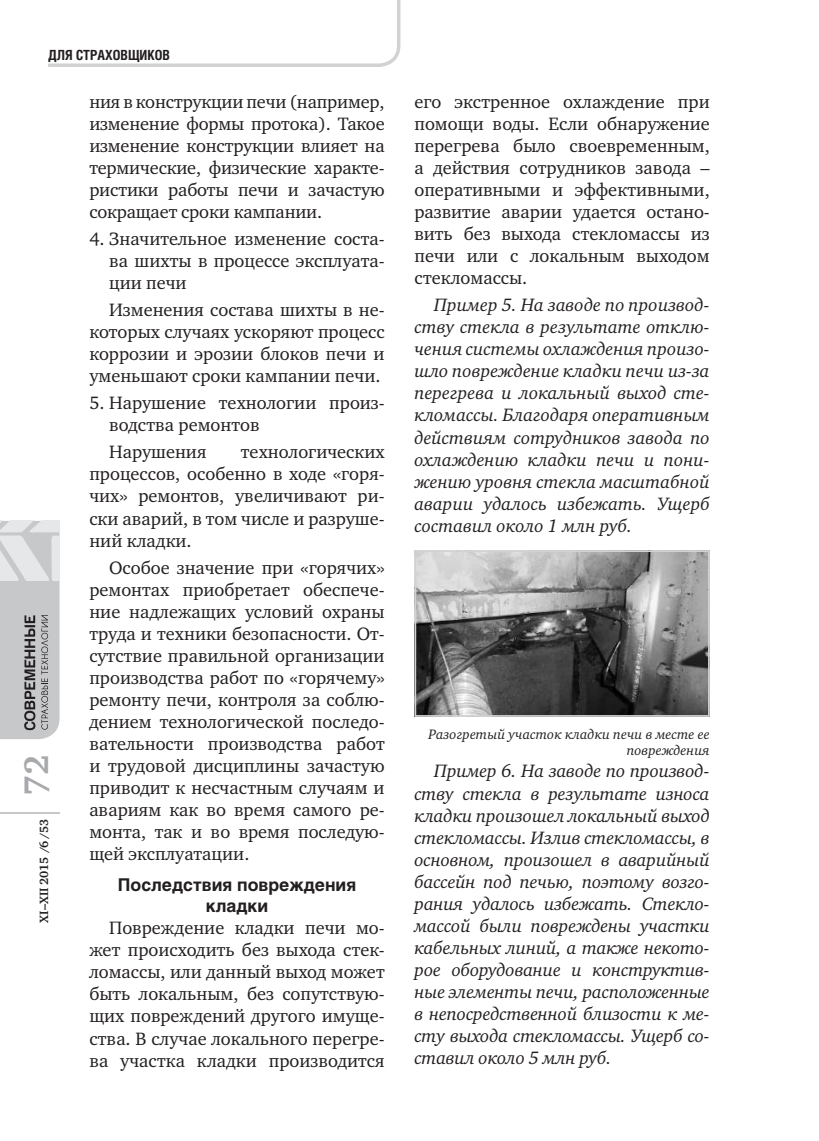
<style>
.page{position:relative;width:819px;height:1141px;background:#fff}
.page>*{position:absolute;margin:0;border:0;box-sizing:border-box;transform-origin:0 0}
.t1{font:700 35px "Charter ITC";color:#a8a9ad}
.t2{font:18.38px/22.1px "Charter ITC";color:#231f20;text-align:justify}
.t3{font:italic 18.38px/22.1px "Charter ITC";letter-spacing:-.005em;color:#231f20;text-align:justify}
.t4{font:700 17.5px/21px "Helios";color:#231f20;text-align:center}
.t5{font:italic 14px/16.8px "Charter ITC";color:#231f20;text-align:right}
.t6{font:700 14px "Helios Cond";color:#231f20}
.t7{font:700 12.25px "Charter ITC";letter-spacing:-.005em;color:#231f20}
</style>
<div class="page">
<hr style="left:0;top:812px;width:60px;height:2px;background:#c7c8ca">
<svg style="left:0;top:521px;width:60px;height:218px;background:#c2c3c5"></svg>
<svg style="left:48px;top:0;width:353px;height:67px"></svg>
<img style="left:417px;top:553px;width:289px;height:161px">
<div style="left:414px;top:550px;width:295px;height:167px;border:2px solid #d1d2d4"></div>
<p class="t6" style="left:48px;top:47px;width:123px">ДЛЯ СТРАХОВЩИКОВ</p>
<p class="t2" style="left:89px;top:90px;width:297px">ния в конструкции печи (например, изменение формы протока). Такое изменение конструкции влияет на термические, физические характе&shy;ристики работы печи и зачастую сокращает сроки кампании.</p>
<p class="t2" style="left:109px;top:228px;width:277px;text-indent:-20px">4. Значительное изменение соста&shy;ва шихты в процессе эксплуата&shy;ции печи</p>
<p class="t2" style="left:89px;top:299px;width:297px;text-indent:20px">Изменения состава шихты в не&shy;которых случаях ускоряют процесс коррозии и эрозии блоков печи и уменьшают сроки кампании печи.</p>
<p class="t2" style="left:109px;top:392px;width:277px;text-indent:-20px">5. Нарушение технологии произ&shy;водства ремонтов</p>
<p class="t2" style="left:109px;top:441px;width:99px">Нарушения</p>
<p class="t2" style="left:89px;top:441px;width:297px;text-indent:152px">технологических процессов, особенно в ходе «горя&shy;чих» ремонтов, увеличивают ри&shy;ски аварий, в том числе и разруше&shy;ний кладки.</p>
<p class="t2" style="left:89px;top:556px;width:297px;text-indent:20px">Особое значение при «горячих» ремонтах приобретает обеспече&shy;ние надлежащих условий охраны труда и техники безопасности. От&shy;сутствие правильной организации производства работ по «горячему» ремонту печи, контроля за соблю&shy;дением технологической последо&shy;вательности производства работ и трудовой дисциплины зачастую приводит к несчастным случаям и авариям как во время самого ре&shy;монта, так и во время последую&shy;щей эксплуатации.</p>
<p class="t4" style="left:118px;top:874px;width:240px">Последствия повреждения кладки</p>
<p class="t2" style="left:89px;top:917px;width:297px;text-indent:20px">Повреждение кладки печи мо&shy;жет происходить без выхода стек&shy;ломассы, или данный выход может быть локальным, без сопутствую&shy;щих повреждений другого имуще&shy;ства. В случае локального перегре&shy;ва участка кладки производится</p>
<h1 class="t1" style="left:15px;top:796px;width:42px;rotate:-90deg">72</h1>
<p class="t7" style="left:36px;top:923px;width:105px;rotate:-90deg">XI–XII 2015 /6/53</p>
<p class="t2" style="left:414px;top:90px;width:297px">его экстренное охлаждение при помощи воды. Если обнаружение перегрева было своевременным, а действия сотрудников завода – оперативными и эффективными, развитие аварии удается остано&shy;вить без выхода стекломассы из печи или с локальным выходом стекломассы.</p>
<p class="t3" style="left:414px;top:294px;width:297px;text-indent:20px">Пример 5. На заводе по производ&shy;ству стекла в результате отклю&shy;чения системы охлаждения произо&shy;шло повреждение кладки печи из-за перегрева и локальный выход сте&shy;кломассы. Благодаря оперативным действиям сотрудников завода по охлаждению кладки печи и пони&shy;жению уровня стекла масштабной аварии удалось избежать. Ущерб составил около 1 млн руб.</p>
<p class="t5" style="left:428px;top:725px;width:283px">Разогретый участок кладки печи в месте ее повреждения</p>
<p class="t3" style="left:414px;top:760px;width:297px;text-indent:20px">Пример 6. На заводе по производ&shy;ству стекла в результате износа кладки произошел локальный выход стекломассы. Излив стекломассы, в основном, произошел в аварийный бассейн под печью, поэтому возго&shy;рания удалось избежать. Стекло&shy;массой были повреждены участки кабельных линий, а также некото&shy;рое оборудование и конструктив&shy;ные элементы печи, расположенные в непосредственной близости к ме&shy;сту выхода стекломассы. Ущерб со&shy;ставил около 5 млн руб.</p>
</div>
